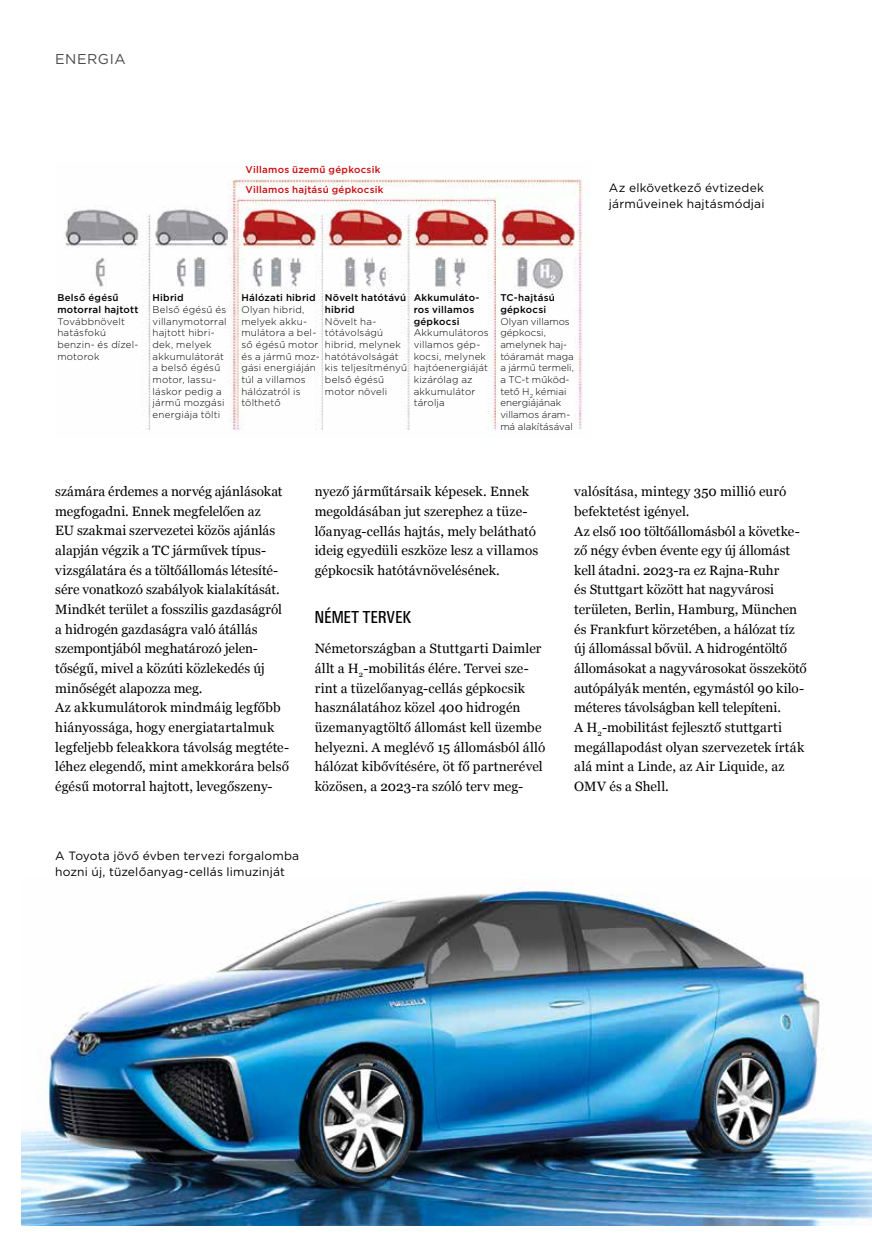
<style>
.page{position:relative;width:872px;height:1246px;background:#fff}
.page>*{position:absolute;margin:0;border:0;box-sizing:border-box;transform-origin:0 0}
.t1{font:18px "U001 Con";letter-spacing:.015em;color:#000}
.t2{font:14.25px "Gotham";letter-spacing:.03em;color:#4a4a49}
.t3{font:13.5px/19.6px "Georgia";color:#000}
.t4{font:12px/16.5px "Gotham";letter-spacing:.015em;color:#000}
.t5{font:300 9.75px/11.7px "Gotham";letter-spacing:.02em;color:#000}
.t6{font:300 9.75px/11.7px "Gotham";color:#000}
.t7{font:500 9.75px/20.2px "Gotham";letter-spacing:.025em;color:#c90c0f}
.s1{font-weight:500}
</style>
<div class="page">
<img style="left:21px;top:887px;width:851px;height:338px">
<img style="left:64px;top:179px;width:526px;height:252px">
<p class="t2" style="left:55px;top:50px;width:72px">ENERGIA</p>
<p class="t7" style="left:246px;top:160px;width:139px">Villamos üzemű gépkocsik<br>Villamos hajtású gépkocsik</p>
<p class="t5" style="left:57px;top:292px;width:83px"><span class="s1">Belső égésű motorral hajtott<br></span>Továbbnövelt hatásfokú benzin- és dízel&shy;motorok</p>
<p class="t5" style="left:153px;top:292px;width:76px"><span class="s1">Hibrid<br></span>Belső égésű és villanymotorral hajtott hibri&shy;dek, melyek akkumulátorát a belső égésű motor, lassu&shy;láskor pedig a jármű mozgási energiája tölti</p>
<p class="t5" style="left:241px;top:292px;width:80px"><span class="s1">Hálózati hibrid<br></span>Olyan hibrid, melyek akku&shy;mulátora a bel&shy;ső égésű motor és a jármű moz&shy;gási energiáján túl a villamos hálózatról is tölthető</p>
<p class="t5" style="left:325px;top:292px;width:84px"><span class="s1">Növelt hatótávú hibrid<br></span>Növelt ha&shy;tótávolságú hibrid, melynek hatótávolságát kis teljesítményű belső égésű motor növeli</p>
<p class="t5" style="left:414px;top:292px;width:77px"><span class="s1">Akkumuláto&shy;ros villamos gépkocsi<br></span>Akkumulátoros villamos gép&shy;kocsi, melynek hajtóenergiáját kizárólag az akkumulátor tárolja</p>
<p class="t6" style="left:500px;top:292px;width:75px"><span class="s1">TC-hajtású gépkocsi<br></span>Olyan villamos gépkocsi, amelynek haj&shy;tóáramát maga a jármű termeli, a TC-t működ&shy;tető H<sub>2</sub> kémiai energiájának villamos áram&shy;má alakításával</p>
<p class="t4" style="left:609px;top:179px;width:157px">Az elkövetkező évtizedek járműveinek hajtásmódjai</p>
<p class="t3" style="left:55px;top:481px;width:235px">számára érdemes a norvég ajánlásokat megfogadni. Ennek megfelelően az<br>EU szakmai szervezetei közös ajánlás alapján végzik a TC járművek típus&shy;vizsgálatára és a töltőállomás létesíté&shy;sére vonatkozó szabályok kialakítását.<br>Mindkét terület a fosszilis gazdaságról a hidrogén gazdaságra való átállás szempontjából meghatározó jelen&shy;tőségű, mivel a közúti közlekedés új minőségét alapozza meg.<br>Az akkumulátorok mindmáig legfőbb hiányossága, hogy energiatartalmuk legfeljebb feleakkora távolság megtéte&shy;léhez elegendő, mint amekkorára belső égésű motorral hajtott, levegőszen -</p>
<p class="t3" style="left:315px;top:481px;width:225px">nyező járműtársaik képesek. Ennek megoldásában jut szerephez a tüze&shy;lőanyag-cellás hajtás, mely belátható ideig egyedüli eszköze lesz a villamos gépkocsik hatótávnövelésének.</p>
<p class="t1" style="left:315px;top:606px;width:98px">NÉMET TERVEK</p>
<p class="t3" style="left:315px;top:638px;width:232px">Németországban a Stuttgarti Daimler állt a H<sub>2</sub>-mobilitás élére. Tervei sze&shy;rint a tüzelőanyag-cellás gépkocsik használatához közel 400 hidrogén üzemanyagtöltő állomást kell üzembe helyezni. A meglévő 15 állomásból álló hálózat kibővítésére, öt fő partnerével közösen, a 2023-ra szóló terv meg-</p>
<p class="t4" style="left:55px;top:847px;width:245px">A Toyota jövő évben tervezi forgalomba hozni új, tüzelőanyag-cellás limuzinját</p>
<p class="t3" style="left:574px;top:481px;width:234px">valósítása, mintegy 350 millió euró befektetést igényel.<br>Az első 100 töltőállomásból a követke&shy;ző négy évben évente egy új állomást kell átadni. 2023-ra ez Rajna-Ruhr<br>és Stuttgart között hat nagyvárosi területen, Berlin, Hamburg, München és Frankfurt körzetében, a hálózat tíz új állomással bővül. A hidrogéntöltő állomásokat a nagyvárosokat összekötő autópályák mentén, egymástól 90 kilo&shy;méteres távolságban kell telepíteni.<br>A H<sub>2</sub>-mobilitást fejlesztő stuttgarti megállapodást olyan szervezetek írták alá mint a Linde, az Air Liquide, az OMV és a Shell.</p>
</div>
